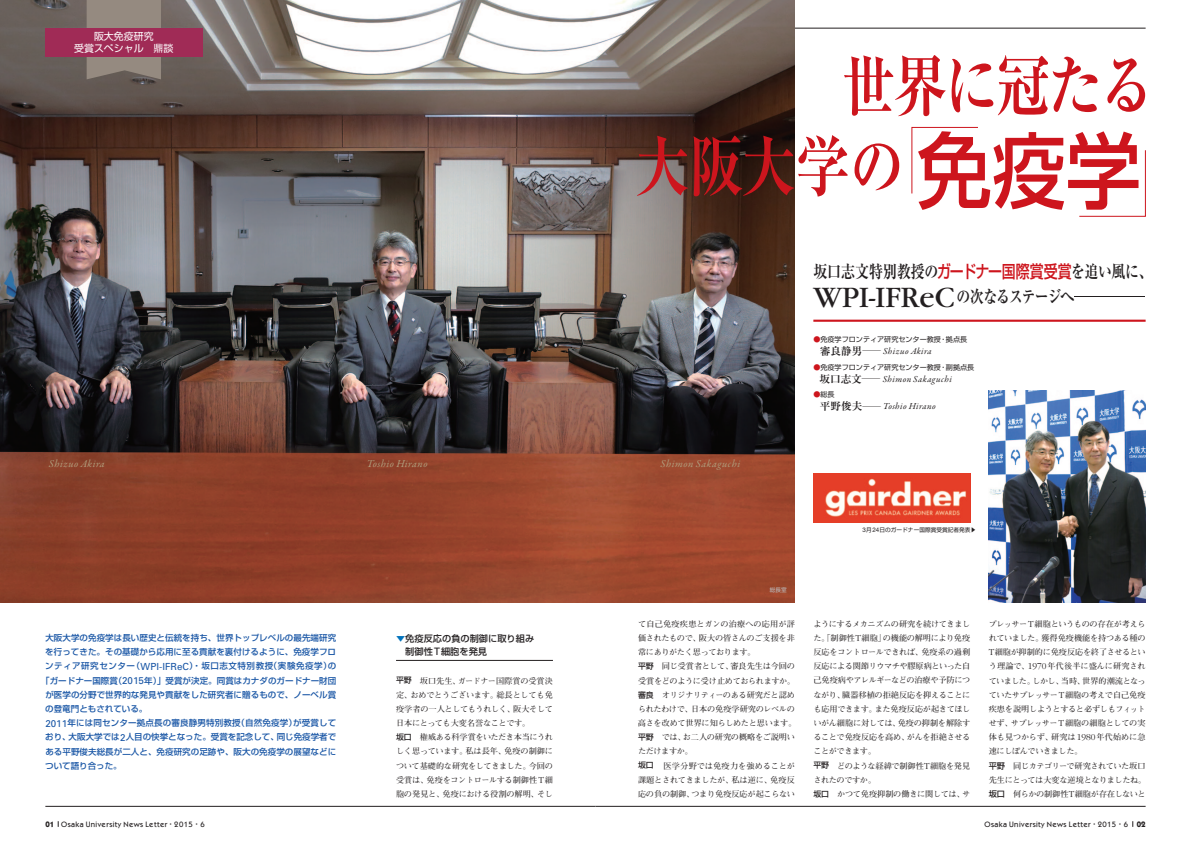
<style>
.page{position:relative;width:1191px;height:842px;background:#fff}
.page>*{position:absolute;margin:0;border:0;box-sizing:border-box;transform-origin:0 0}
.t1{font:700 67px "Ryumin Pro";letter-spacing:-.05em;color:#cd151d;scale:.81 1}
.t2{font:700 17.4px/25px "Ryumin Pro";letter-spacing:-.035em;color:#231f20;scale:.8 1}
.t3{font:italic 10.6px "Garamond Premr Pro";letter-spacing:.05em;color:#b09d7c}
.t4{font:9.9px/12px "Shin Go Pro";color:#fff;text-align:center}
.t5{font:italic 9.2px "Garamond Premr Pro";letter-spacing:.05em;color:#231f20}
.t6{font:500 9.2px/12.8px "Shin Go Pro";color:#231f20}
.t7{font:500 8.5px "Shin Go Pro";letter-spacing:.005em;color:#1855a5}
.t8{font:500 8.5px "Shin Go Pro";letter-spacing:.06em;color:#1855a5}
.t9{font:700 8.1px/14.2px "Futo Min A101 Pro";letter-spacing:-.03em;color:#231f20}
.t10{font:500 7.8px "Itc Kabel";letter-spacing:.05em;color:#231f20}
.t11{font:7.1px "Shin Go Pro";color:#231f20}
.t12{font:5.7px "Shin Go Pro";color:#231f20}
.t13{font:5.7px "Shin Go Pro";color:#bcbdc0}
.s1{font-family:"Shin Go Pro";font-weight:500;font-size:82.6px}
.s2{font-family:"Shin Go Pro";font-weight:500;color:#cd151d}
.s3{font-family:"Garamond";font-weight:400;font-size:30.9px}
.s4{color:#cd151d}
.s5{font-family:"Ryumin Pro";font-weight:700;font-style:normal;font-size:10.6px}
.s6{font-family:"Ryumin Pro";font-weight:700;font-style:normal}
.s7{font-family:"Helvetica Neue";font-size:6.2px}
.s8{font-family:"Univers";font-weight:400;font-size:9.8px}
.s9{color:#0072bc}
.s10{font-family:"Frutiger";font-weight:400;font-size:10.6px}
.s11{font-family:"Shin Go Pro";font-weight:500;font-size:7.9px}
.s12{font-family:"Garamond";font-weight:300;font-size:9.4px}
.s13{font-family:"Shin Go Pro";font-weight:500}
.s14{font-weight:700;font-size:7.9px}
.s15{font-family:"Shin Go Pro";font-weight:400}
</style>
<div class="page">
<hr style="left:45px;top:806px;width:550px;height:1px;background:#231f20">
<hr style="left:595px;top:806px;width:550px;height:1px;background:#231f20">
<hr style="left:595px;top:28px;width:550px;height:1px;background:#231f20">
<img style="left:0;top:0;width:795px;height:602px">
<hr style="left:396px;top:660px;width:157px;height:1px;background:#231f20">
<svg style="left:87px;top:0;width:74px;height:79px;background:#90867c"></svg>
<div style="left:45px;top:28px;width:157px;height:29px;background:#a02b56"></div>
<hr style="left:813px;top:320px;width:332px;height:2px;background:#cd151d">
<img style="left:813px;top:473px;width:157px;height:50px">
<img style="left:988px;top:391px;width:157px;height:211px">
<svg style="left:911px;top:127px;width:67px;height:67px"></svg>
<svg style="left:1079px;top:150px;width:67px;height:67px"></svg>
<p class="t4" style="left:74px;top:29px;width:101px">阪大免疫研究<br>受賞スペシャル 鼎談</p>
<h1 class="t1" style="left:841px;top:32px;width:388px">世界に冠たる</h1>
<h1 class="t1" style="left:635px;top:113px;width:626px">大阪大学の<span class="s1">免疫学</span></h1>
<h2 class="t2" style="left:813px;top:258px;width:426px">坂口志文特別教授の<span class="s2">ガードナー国際賞受賞</span>を追い風に、<br><span class="s3">WPI-IFReC</span>の次なるステージへ─</h2>
<p class="t11" style="left:813px;top:333px;width:155px"><span class="s4">●</span>免疫学フロンティア研究センター教授・拠点長</p>
<p class="t5" style="left:820px;top:345px;width:113px"><span class="s5">審良静男</span><span class="s6">─</span>Shizuo Akira</p>
<p class="t11" style="left:813px;top:361px;width:162px"><span class="s4">●</span>免疫学フロンティア研究センター教授・副拠点長</p>
<p class="t5" style="left:819px;top:373px;width:134px"><span class="s5">坂口志文</span><span class="s6">─</span>Shimon Sakaguchi</p>
<p class="t11" style="left:813px;top:389px;width:23px"><span class="s4">●</span>総長</p>
<p class="t5" style="left:820px;top:400px;width:117px"><span class="s5">平野俊夫</span><span class="s6">─</span>Toshio Hirano</p>
<h3 class="t3" style="left:49px;top:456px;width:57px">Shizuo Akira</h3>
<h3 class="t3" style="left:367px;top:456px;width:62px">Toshio Hirano</h3>
<h3 class="t3" style="left:660px;top:456px;width:81px">Shimon Sakaguchi</h3>
<p class="t13" style="left:769px;top:585px;width:19px">総長室</p>
<p class="t12" style="left:862px;top:525px;width:109px"><span class="s7">3</span>月<span class="s7">24</span>日のガードナー国際賞受賞記者発表</p>
<p class="t12" style="left:978px;top:527px;width:7px;rotate:90deg">▲</p>
<p class="t7" style="left:45px;top:631px;width:292px">大阪大学の免疫学は長い歴史と伝統を持ち、世界トップレベルの最先端研究</p>
<p class="t7" style="left:45px;top:645px;width:292px">を行ってきた。その基礎から応用に至る貢献を裏付けるように、免疫学フロ</p>
<p class="t8" style="left:45px;top:659px;width:293px">ンティア研究センター（<span class="s8">WPI-IFReC</span>）・坂口志文特別教授（実験免疫学）の</p>
<p class="t7" style="left:41px;top:673px;width:297px">「ガードナー国際賞（<span class="s8">2015</span>年）」受賞が決定。同賞はカナダのガードナー財団</p>
<p class="t7" style="left:45px;top:688px;width:292px">が医学の分野で世界的な発見や貢献をした研究者に贈るもので、ノーベル賞</p>
<p class="t7" style="left:45px;top:702px;width:104px">の登竜門ともされている。</p>
<p class="t7" style="left:45px;top:716px;width:292px"><span class="s8">2011</span>年には同センター拠点長の審良静男特別教授（自然免疫学）が受賞して</p>
<p class="t7" style="left:45px;top:730px;width:292px">おり、大阪大学では<span class="s8">2</span>人目の快挙となった。受賞を記念して、同じ免疫学者で</p>
<p class="t7" style="left:45px;top:744px;width:292px">ある平野俊夫総長が二人と、免疫研究の足跡や、阪大の免疫学の展望などに</p>
<p class="t7" style="left:45px;top:758px;width:78px">ついて語り合った。</p>
<p class="t6" style="left:405px;top:631px;width:130px;text-indent:-9px"><span class="s9">▼</span>免疫反応の負の制御に取り組み制御性<span class="s10">T</span>細胞を発見</p>
<p class="t9" style="left:396px;top:672px;width:158px"><span class="s11">平野</span> 坂口先生、ガードナー国際賞の受賞決定、おめでとうございます。総長としても免疫学者の一人としてもうれしく、阪大そして日本にとっても大変名誉なことです。<br><span class="s11">坂口</span> 権威ある科学賞をいただき本当にうれしく思っています。私は長年、免疫の制御について基礎的な研究をしてきました。今回の受賞は、免疫をコントロールする制御性<span class="s12">T</span>細胞の発見と、免疫における役割の解明、そし</p>
<p class="t9" style="left:638px;top:616px;width:160px">て自己免疫疾患とガンの治療への応用が評価されたもので、阪大の皆さんのご支援を非常にありがたく思っております。<br><span class="s11">平野</span> 同じ受賞者として、審良先生は今回の受賞をどのように受け止めておられますか。<span class="s11">審良</span> オリジナリティーのある研究だと認められたわけで、日本の免疫学研究のレベルの高さを改めて世界に知らしめたと思います。<span class="s11">平野</span> では、お二人の研究の概略をご説明いただけますか。<br><span class="s11">坂口</span> <span class="s13">　</span>医学分野では免疫力を強めることが課題とされてきましたが、私は逆に、免疫反応の負の制御、つまり免疫反応が起こらない</p>
<p class="t9" style="left:813px;top:616px;width:158px">ようにするメカニズムの研究を続けてきました。「制御性<span class="s12">T</span>細胞」の機能の解明により免疫反応をコントロールできれば、免疫系の過剰反応による関節リウマチや膠原病といった自己免疫病やアレルギーなどの治療や予防につながり、臓器移植の拒絶反応を抑えることにも応用できます。また免疫反応が起きてほしいがん細胞に対しては、免疫の抑制を解除することで免疫反応を高め、がんを拒絶させることができます。<br><span class="s11">平野</span> どのような経緯で制御性<span class="s12">T</span>細胞を発見されたのですか。<br><span class="s11">坂口</span> かつて免疫抑制の働きに関しては、サ</p>
<p class="t9" style="left:988px;top:616px;width:159px">プレッサー <span class="s12">T</span>細胞というものの存在が考えられていました。獲得免疫機能を持つある種の<br><span class="s12">T</span>細胞が抑制的に免疫反応を終了させるという理論で、<span class="s12">1970</span>年代後半に盛んに研究されていました。しかし、当時、世界的潮流となっていたサプレッサー <span class="s12">T</span>細胞の考えで自己免疫疾患を説明しようとすると必ずしもフィットせず、サプレッサー <span class="s12">T</span>細胞の細胞としての実体も見つからず、研究は<span class="s12">1980</span>年代始めに急速にしぼんでいきました。<br><span class="s13">平野</span> 同じカテゴリーで研究されていた坂口先生にとっては大変な逆境となりましたね。<span class="s13">坂口</span> 何らかの制御性<span class="s12">T</span>細胞が存在しないと</p>
<p class="t10" style="left:45px;top:819px;width:161px"><span class="s14">01</span> Osaka University News Letter<span class="s15">・</span>2015<span class="s15">・</span>6</p>
<p class="t10" style="left:984px;top:819px;width:162px">Osaka University News Letter<span class="s15">・</span>2015<span class="s15">・</span>6 <span class="s14">02</span></p>
</div>
